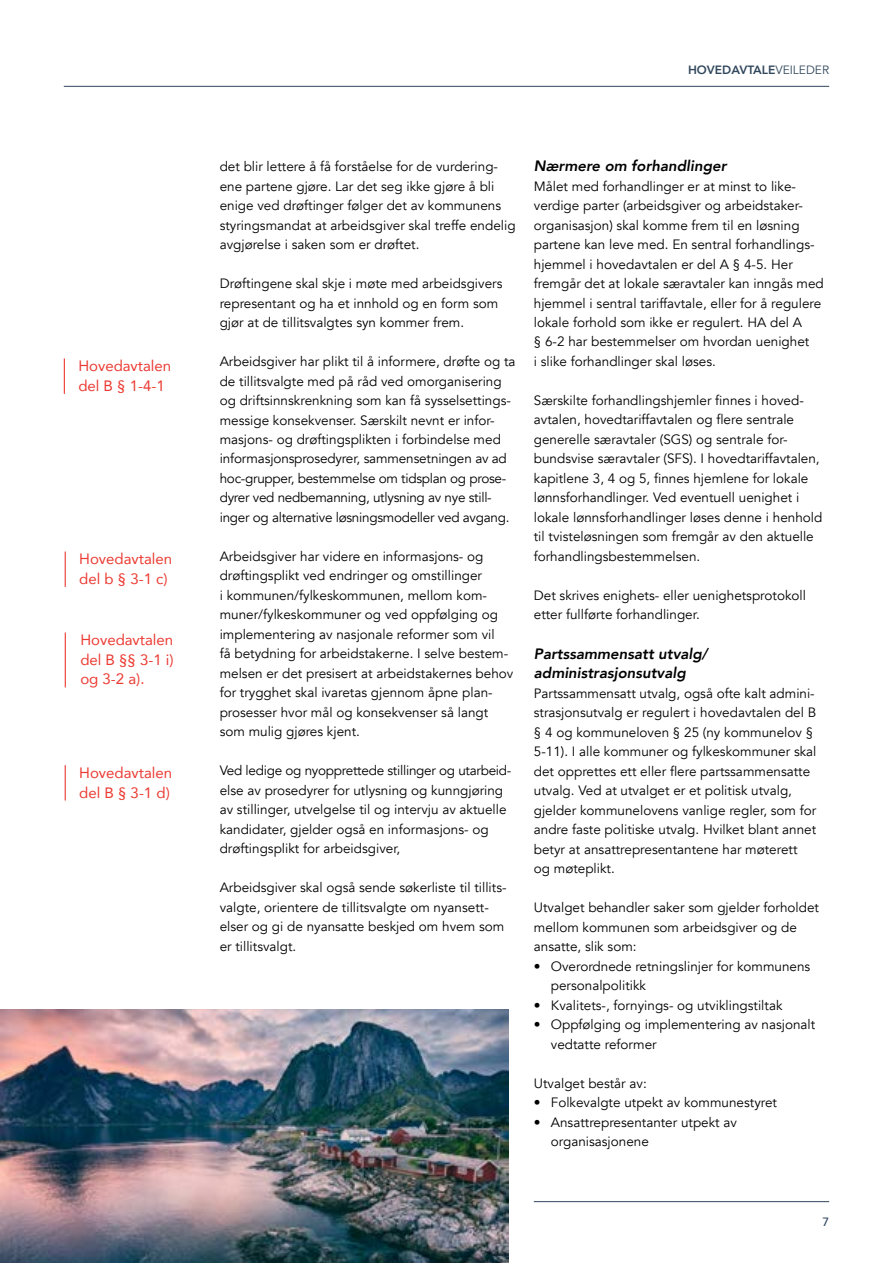
<style>
.page{position:relative;width:893px;height:1263px;background:#fff}
.page>*{position:absolute;margin:0;border:0;box-sizing:border-box;transform-origin:0 0}
.t1{font:15px/19.5px "Avenir";color:#eb3a32}
.t2{font:italic 800 15px/19.5px "Avenir";color:#000}
.t3{font:13.5px/19.5px "Avenir";color:#000}
.t4{font:800 12px "Avenir";color:#30475c}
.t5{font:500 12px "Avenir";color:#30475c}
.s1{font-weight:400}
</style>
<div class="page">
<hr style="left:64px;top:86px;width:765px;height:1px;background:#30475c">
<hr style="left:534px;top:1201px;width:295px;height:1px;background:#30475c">
<hr style="left:64px;top:358px;width:1px;height:36px;background:#eb3a32">
<hr style="left:65px;top:551px;width:1px;height:36px;background:#eb3a32">
<hr style="left:65px;top:765px;width:1px;height:35px;background:#eb3a32">
<hr style="left:65px;top:632px;width:1px;height:55px;background:#eb3a32">
<img style="left:0;top:1010px;width:509px;height:253px">
<p class="t1" style="left:78px;top:356px;width:94px">Hovedavtalen del B § 1-4-1</p>
<p class="t1" style="left:79px;top:549px;width:94px">Hovedavtalen del b § 3-1 c)</p>
<p class="t1" style="left:80px;top:630px;width:95px;text-align:justify">Hovedavtalen del B §§ 3-1 i) og 3-2 a).</p>
<p class="t1" style="left:79px;top:763px;width:94px">Hovedavtalen del B § 3-1 d)</p>
<p class="t4" style="left:688px;top:60px;width:143px">HOVEDAVTALE<span class="s1">VEILEDER</span></p>
<p class="t3" style="left:220px;top:157px;width:297px">det blir lettere å få forståelse for de vurdering&shy;ene partene gjøre. Lar det seg ikke gjøre å bli enige ved drøftinger følger det av kommunens styringsmandat at arbeidsgiver skal treffe endelig avgjørelse i saken som er drøftet.</p>
<p class="t3" style="left:220px;top:274px;width:284px">Drøftingene skal skje i møte med arbeidsgivers representant og ha et innhold og en form som gjør at de tillitsvalgtes syn kommer frem.</p>
<p class="t3" style="left:220px;top:352px;width:297px">Arbeidsgiver har plikt til å informere, drøfte og ta de tillitsvalgte med på råd ved omorganisering og driftsinnskrenkning som kan få sysselsettings&shy;messige konsekvenser. Særskilt nevnt er infor&shy;masjons- og drøftingsplikten i forbindelse med informasjonsprosedyrer, sammensetningen av ad hoc-grupper, bestemmelse om tidsplan og prose&shy;dyrer ved nedbemanning, utlysning av nye still&shy;inger og alternative løsningsmodeller ved avgang.</p>
<p class="t3" style="left:220px;top:547px;width:295px">Arbeidsgiver har videre en informasjons- og drøftingsplikt ved endringer og omstillinger<br>i kommunen/fylkeskommunen, mellom kom&shy;muner/fylkeskommuner og ved oppfølging og implementering av nasjonale reformer som vil<br>få betydning for arbeidstakerne. I selve bestem&shy;melsen er det presisert at arbeidstakernes behov for trygghet skal ivaretas gjennom åpne plan&shy;prosesser hvor mål og konsekvenser så langt som mulig gjøres kjent.</p>
<p class="t3" style="left:220px;top:761px;width:293px">Ved ledige og nyopprettede stillinger og utarbeid&shy;else av prosedyrer for utlysning og kunngjøring av stillinger, utvelgelse til og intervju av aktuelle kandidater, gjelder også en informasjons- og drøftingsplikt for arbeidsgiver,</p>
<p class="t3" style="left:220px;top:878px;width:288px">Arbeidsgiver skal også sende søkerliste til tillits&shy;valgte, orientere de tillitsvalgte om nyansett&shy;elser og gi de nyansatte beskjed om hvem som er tillitsvalgt.</p>
<p class="t2" style="left:534px;top:156px;width:194px">Nærmere om forhandlinger</p>
<p class="t3" style="left:534px;top:176px;width:291px">Målet med forhandlinger er at minst to like&shy;verdige parter (arbeidsgiver og arbeidstaker&shy;organisasjon) skal komme frem til en løsning partene kan leve med. En sentral forhandlings&shy;hjemmel i hovedavtalen er del A § 4-5. Her fremgår det at lokale særavtaler kan inngås med hjemmel i sentral tariffavtale, eller for å regulere lokale forhold som ikke er regulert. HA del A<br>§ 6-2 har bestemmelser om hvordan uenighet<br>i slike forhandlinger skal løses.</p>
<p class="t3" style="left:534px;top:391px;width:290px">Særskilte forhandlingshjemler finnes i hoved&shy;avtalen, hovedtariffavtalen og flere sentrale generelle særavtaler (SGS) og sentrale for&shy;bundsvise særavtaler (SFS). I hovedtariffavtalen, kapitlene 3, 4 og 5, finnes hjemlene for lokale lønnsforhandlinger. Ved eventuell uenighet i lokale lønnsforhandlinger løses denne i henhold til tvisteløsningen som fremgår av den aktuelle forhandlingsbestemmelsen.</p>
<p class="t3" style="left:534px;top:586px;width:274px">Det skrives enighets- eller uenighetsprotokoll etter fullførte forhandlinger.</p>
<p class="t2" style="left:534px;top:644px;width:175px">Partssammensatt utvalg/ administrasjonsutvalg</p>
<p class="t3" style="left:534px;top:683px;width:284px">Partssammensatt utvalg, også ofte kalt admini&shy;strasjonsutvalg er regulert i hovedavtalen del B § 4 og kommuneloven § 25 (ny kommunelov § 5-11). I alle kommuner og fylkeskommuner skal det opprettes ett eller flere partssammensatte utvalg. Ved at utvalget er et politisk utvalg, gjelder kommunelovens vanlige regler, som for andre faste politiske utvalg. Hvilket blant annet betyr at ansattrepresentantene har møterett og møteplikt.</p>
<p class="t3" style="left:534px;top:898px;width:287px">Utvalget behandler saker som gjelder forholdet mellom kommunen som arbeidsgiver og de ansatte, slik som:</p>
<p class="t3" style="left:551px;top:956px;width:261px;text-indent:-17px">• Overordnede retningslinjer for kommunens personalpolitikk</p>
<p class="t3" style="left:534px;top:995px;width:250px">• Kvalitets-, fornyings- og utviklingstiltak</p>
<p class="t3" style="left:551px;top:1015px;width:266px;text-indent:-17px">• Oppfølging og implementering av nasjonalt vedtatte reformer</p>
<p class="t3" style="left:534px;top:1073px;width:114px">Utvalget består av:</p>
<p class="t3" style="left:534px;top:1093px;width:245px">• Folkevalgte utpekt av kommunestyret</p>
<p class="t3" style="left:551px;top:1112px;width:188px;text-indent:-17px">• Ansattrepresentanter utpekt av organisasjonene</p>
<p class="t5" style="left:822px;top:1212px;width:8px">7</p>
</div>
